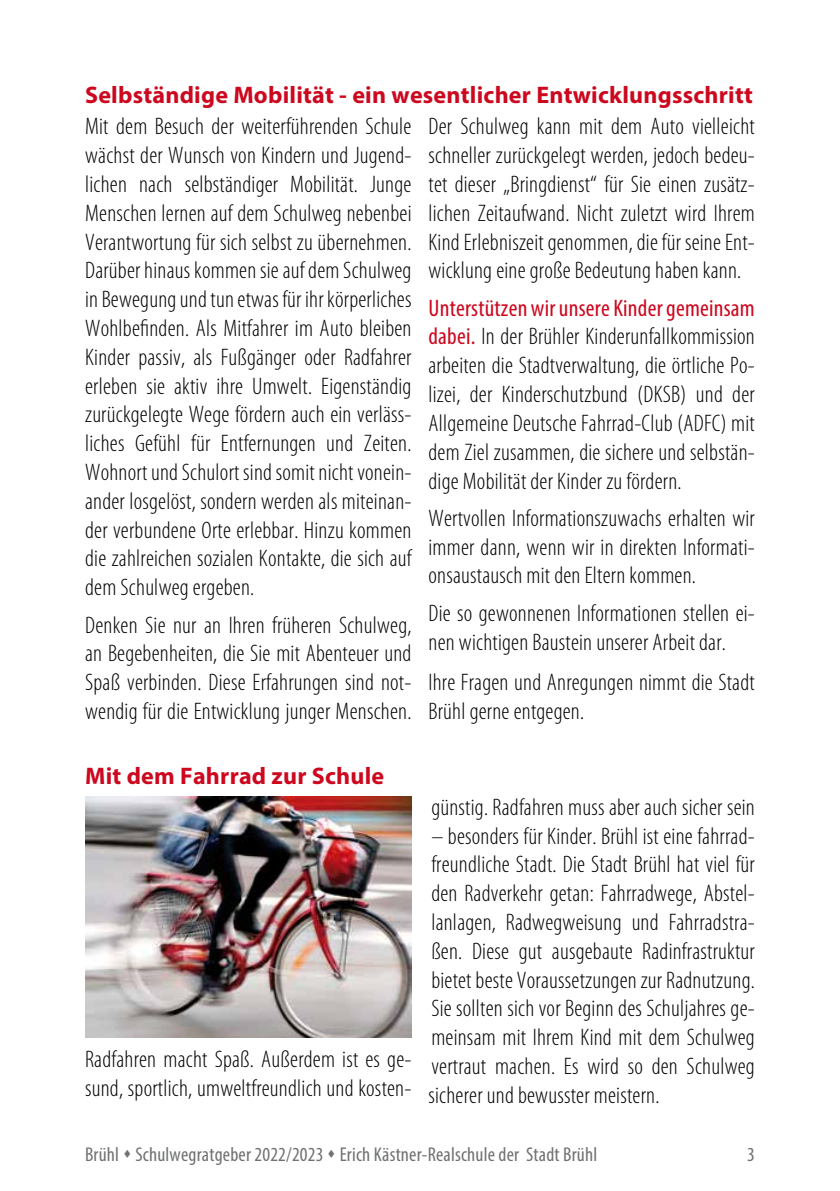
<style>
.page{position:relative;width:840px;height:1191px;background:#fff}
.page>*{position:absolute;margin:0;border:0;box-sizing:border-box;transform-origin:0 0}
.t1{font:300 condensed 24px/28.8px "Myriad Pro";letter-spacing:.01em;color:#000;text-align:justify}
.t2{font:700 24px "Myriad Pro";letter-spacing:.01em;color:#cd071e}
.t3{font:condensed 20px "Myriad Pro";letter-spacing:.01em;color:#707172}
.s1{font-weight:400;color:#cd071e}
</style>
<div class="page">
<img style="left:85px;top:797px;width:326px;height:240px">
<p class="t2" style="left:85px;top:79px;width:669px">Selbständige Mobilität - ein wesentlicher Entwicklungsschritt</p>
<p class="t1" style="left:85px;top:112px;width:328px">Mit dem Besuch der weiterführenden Schule wächst der Wunsch von Kindern und Jugend&shy;lichen nach selbständiger Mobilität. Junge Menschen lernen auf dem Schulweg nebenbei Verantwortung für sich selbst zu übernehmen.<br>Darüber hinaus kommen sie auf dem Schulweg in Bewegung und tun etwas für ihr körperliches Wohlbefinden. Als Mitfahrer im Auto bleiben Kinder passiv, als Fußgänger oder Radfahrer erleben sie aktiv ihre Umwelt. Eigenständig zurückgelegte Wege fördern auch ein verläss&shy;liches Gefühl für Entfernungen und Zeiten.<br>Wohnort und Schulort sind somit nicht vonein&shy;ander losgelöst, sondern werden als miteinan&shy;der verbundene Orte erlebbar. Hinzu kommen die zahlreichen sozialen Kontakte, die sich auf dem Schulweg ergeben.</p>
<p class="t1" style="left:85px;top:610px;width:328px">Denken Sie nur an Ihren früheren Schulweg, an Begebenheiten, die Sie mit Abenteuer und Spaß verbinden. Diese Erfahrungen sind not&shy;wendig für die Entwicklung junger Menschen.</p>
<p class="t1" style="left:428px;top:112px;width:328px">Der Schulweg kann mit dem Auto vielleicht schneller zurückgelegt werden, jedoch bedeu&shy;tet dieser „Bringdienst“ für Sie einen zusätz&shy;lichen Zeitaufwand. Nicht zuletzt wird Ihrem Kind Erlebniszeit genommen, die für seine Ent&shy;wicklung eine große Bedeutung haben kann.</p>
<p class="t1" style="left:428px;top:293px;width:328px"><span class="s1">Unterstützen wir unsere Kinder gemeinsam dabei.</span> In der Brühler Kinderunfallkommission arbeiten die Stadtverwaltung, die örtliche Po&shy;lizei, der Kinderschutzbund (DKSB) und der Allgemeine Deutsche Fahrrad-Club (ADFC) mit dem Ziel zusammen, die sichere und selbstän&shy;dige Mobilität der Kinder zu fördern.</p>
<p class="t1" style="left:428px;top:503px;width:328px">Wertvollen Informationszuwachs erhalten wir immer dann, wenn wir in direkten Informati&shy;onsaustausch mit den Eltern kommen.</p>
<p class="t1" style="left:428px;top:598px;width:328px">Die so gewonnenen Informationen stellen ei&shy;nen wichtigen Baustein unserer Arbeit dar.</p>
<p class="t1" style="left:428px;top:667px;width:327px">Ihre Fragen und Anregungen nimmt die Stadt<br>Brühl gerne entgegen.</p>
<p class="t2" style="left:85px;top:760px;width:300px">Mit dem Fahrrad zur Schule</p>
<p class="t1" style="left:85px;top:1044px;width:328px">Radfahren macht Spaß. Außerdem ist es ge&shy;sund, sportlich, umweltfreundlich und kosten-</p>
<p class="t1" style="left:431px;top:792px;width:325px">günstig. Radfahren muss aber auch sicher sein</p>
<p class="t1" style="left:428px;top:821px;width:328px">– besonders für Kinder. Brühl ist eine fahrrad&shy;freundliche Stadt. Die Stadt Brühl hat viel für den Radverkehr getan: Fahrradwege, Abstel&shy;lanlagen, Radwegweisung und Fahrradstra&shy;ßen. Diese gut ausgebaute Radinfrastruktur bietet beste Voraussetzungen zur Radnutzung.<br>Sie sollten sich vor Beginn des Schuljahres ge&shy;meinsam mit Ihrem Kind mit dem Schulweg vertraut machen. Es wird so den Schulweg sicherer und bewusster meistern.</p>
<p class="t3" style="left:85px;top:1142px;width:513px">Brühl ▲ Schulwegratgeber 2022/2023 ▲ Erich Kästner-Realschule der Stadt Brühl</p>
<p class="t3" style="left:746px;top:1141px;width:9px">3</p>
</div>
